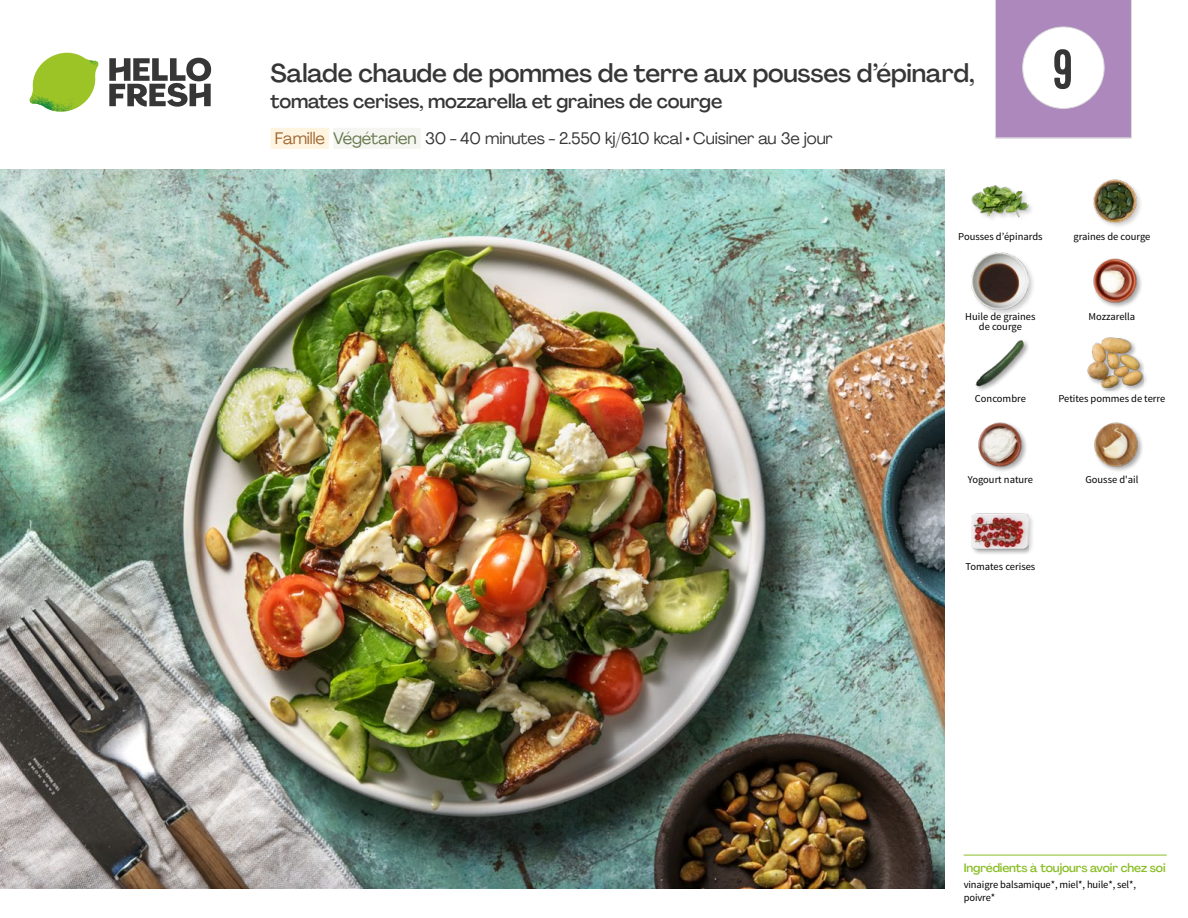
<style>
.page{position:relative;width:1188px;height:918px;background:#fff}
.page>*{position:absolute;margin:0;border:0;box-sizing:border-box;transform-origin:0 0}
.t1{font:57px "Kapra";color:#373636}
.t2{font:500 25.5px "Agrandir";letter-spacing:-.01em;color:#373636}
.t3{font:500 19.5px "Agrandir";letter-spacing:-.01em;color:#373636}
.t4{font:16.5px "Agrandir";letter-spacing:-.01em;color:#373636}
.t5{font:500 12px "Agrandir";letter-spacing:-.01em;color:#8abd24}
.t6{font:10.5px/13.5px "Source Sans Pro";color:#000}
.s1{color:#9f6935}
.s2{color:#65764c}
</style>
<div class="page">
<div style="left:271px;top:128px;width:58px;height:21px;background:#fff4df"></div>
<div style="left:333px;top:128px;width:88px;height:21px;background:#f5f6f1"></div>
<hr style="left:964px;top:855px;width:203px;height:1px;background:#8abd24">
<svg style="left:109px;top:57px;width:102px;height:50px"></svg>
<svg style="left:34px;top:53px;width:62px;height:40px"></svg>
<img style="left:67px;top:53px;width:32px;height:26px">
<img style="left:33px;top:75px;width:59px;height:11px">
<img style="left:29px;top:79px;width:61px;height:33px">
<img style="left:65px;top:86px;width:27px;height:25px">
<img style="left:0;top:169px;width:945px;height:719px">
<img style="left:1094px;top:422px;width:49px;height:49px">
<div style="left:970px;top:512px;width:66px;height:44px;background:#000;opacity:.2"></div>
<img style="left:971px;top:512px;width:58px;height:44px">
<img style="left:978px;top:422px;width:49px;height:49px">
<img style="left:975px;top:340px;width:54px;height:51px">
<img style="left:1087px;top:337px;width:57px;height:54px">
<img style="left:1093px;top:258px;width:49px;height:49px">
<div style="left:971px;top:252px;width:65px;height:64px;background:#000;opacity:.2"></div>
<img style="left:972px;top:253px;width:57px;height:56px">
<img style="left:1093px;top:179px;width:48px;height:48px">
<div style="left:971px;top:184px;width:64px;height:40px;background:#000;opacity:.2"></div>
<img style="left:972px;top:184px;width:57px;height:40px">
<div style="left:995px;top:0;width:137px;height:138px;background:#ad88bd"></div>
<div style="left:1023px;top:27px;width:81px;height:81px;background:#fff;border-radius:50%"></div>
<div style="left:1023px;top:27px;width:81px;height:82px;border:1px solid #dadada;border-radius:50%"></div>
<h2 class="t2" style="left:271px;top:57px;width:706px">Salade chaude de pommes de terre aux pousses d’épinard,</h2>
<h3 class="t3" style="left:271px;top:89px;width:453px">tomates cerises, mozzarella et graines de courge</h3>
<h3 class="t4" style="left:275px;top:128px;width:560px"><span class="s1">Famille</span> <span class="s2">Végétarien</span> 30 - 40 minutes - 2.550 kj/610 kcal • Cuisiner au 3e jour</h3>
<h1 class="t1" style="left:1053px;top:37px;width:22px">9</h1>
<p class="t6" style="left:958px;top:230px;width:86px">Pousses d’épinards</p>
<p class="t6" style="left:1073px;top:230px;width:79px">graines de courge</p>
<p class="t6" style="left:965px;top:310px;width:72px">Huile de graines</p>
<p class="t6" style="left:1089px;top:310px;width:48px">Mozzarella</p>
<p class="t6" style="left:979px;top:320px;width:44px">de courge</p>
<p class="t6" style="left:975px;top:392px;width:52px">Concombre</p>
<p class="t6" style="left:1058px;top:392px;width:108px">Petites pommes de terre</p>
<p class="t6" style="left:968px;top:473px;width:67px">Yogourt nature</p>
<p class="t6" style="left:1085px;top:473px;width:55px">Gousse d'ail</p>
<p class="t6" style="left:966px;top:560px;width:71px">Tomates cerises</p>
<p class="t5" style="left:964px;top:861px;width:203px">Ingrédients à toujours avoir chez soi</p>
<p class="t6" style="left:964px;top:878px;width:174px">vinaigre balsamique*, miel*, huile*, sel*, poivre*</p>
</div>
